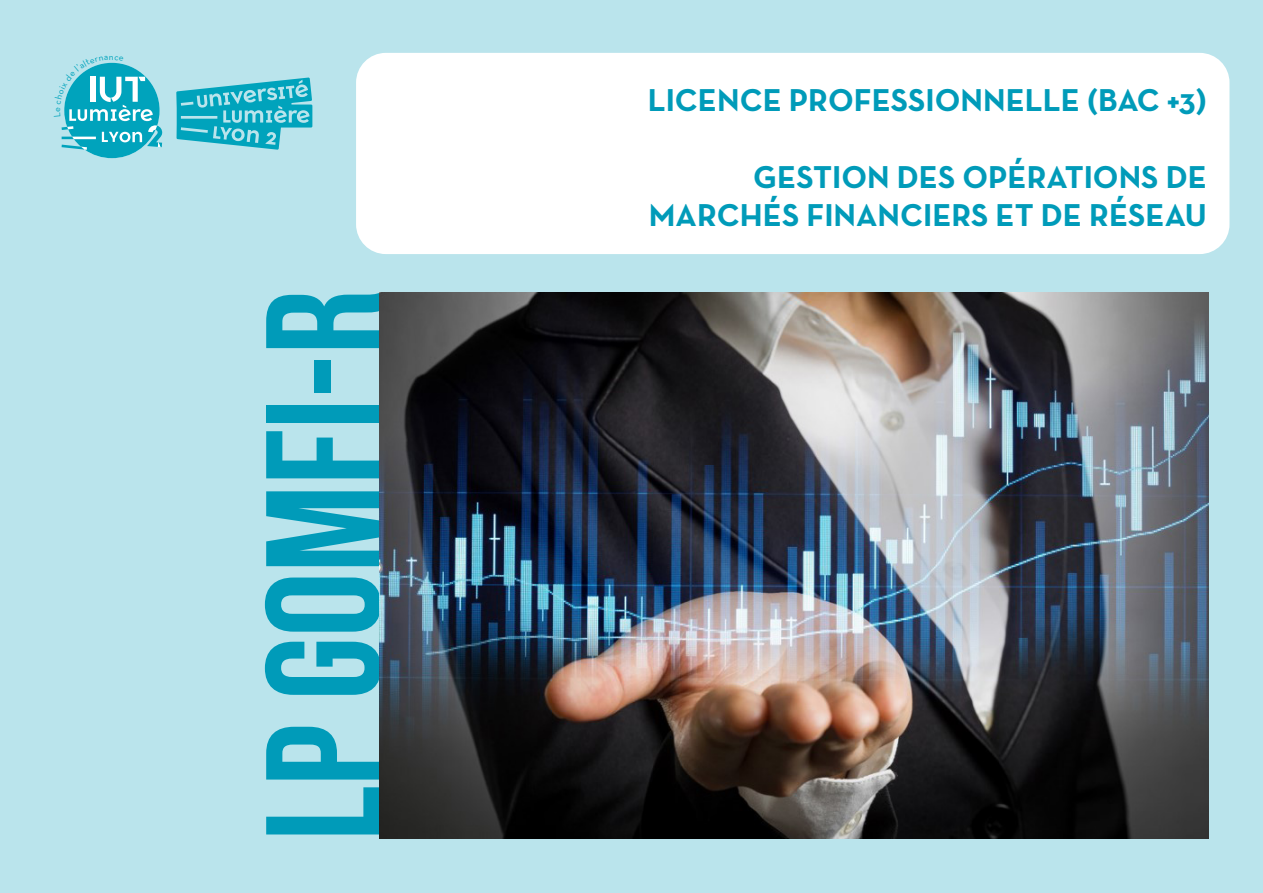
<style>
.page{position:relative;width:1263px;height:893px;background:#bae4ec}
.page>*{position:absolute;margin:0;border:0;box-sizing:border-box;transform-origin:0 0}
.t1{font:700 162px "Bebas Neue";color:#009bb9}
.t2{font:700 32.25px "Neutra Text";color:#009bb9}
.t3{font:9.3px "Neutra Text";color:#00a3bc}
</style>
<div class="page">
<div style="left:356px;top:53px;width:873px;height:201px;background:#fff;border-radius:30px"></div>
<svg style="left:176px;top:78px;width:136px;height:72px"></svg>
<img style="left:380px;top:293px;width:829px;height:546px">
<svg style="left:61px;top:62px;width:101px;height:96px"></svg>
<p class="t3" style="left:109px;top:51px;width:6px">n</p>
<p class="t1" style="left:235px;top:841px;width:553px;rotate:-90deg">lp GOMFI-R</p>
<p class="t2" style="left:648px;top:79px;width:561px">LICENCE PROFESSIONNELLE (BAC +3)</p>
<p class="t2" style="left:753px;top:157px;width:455px">GESTION DES OPÉRATIONS DE</p>
<p class="t2" style="left:649px;top:195px;width:559px">MARCHÉS FINANCIERS ET DE RÉSEAU</p>
</div>
